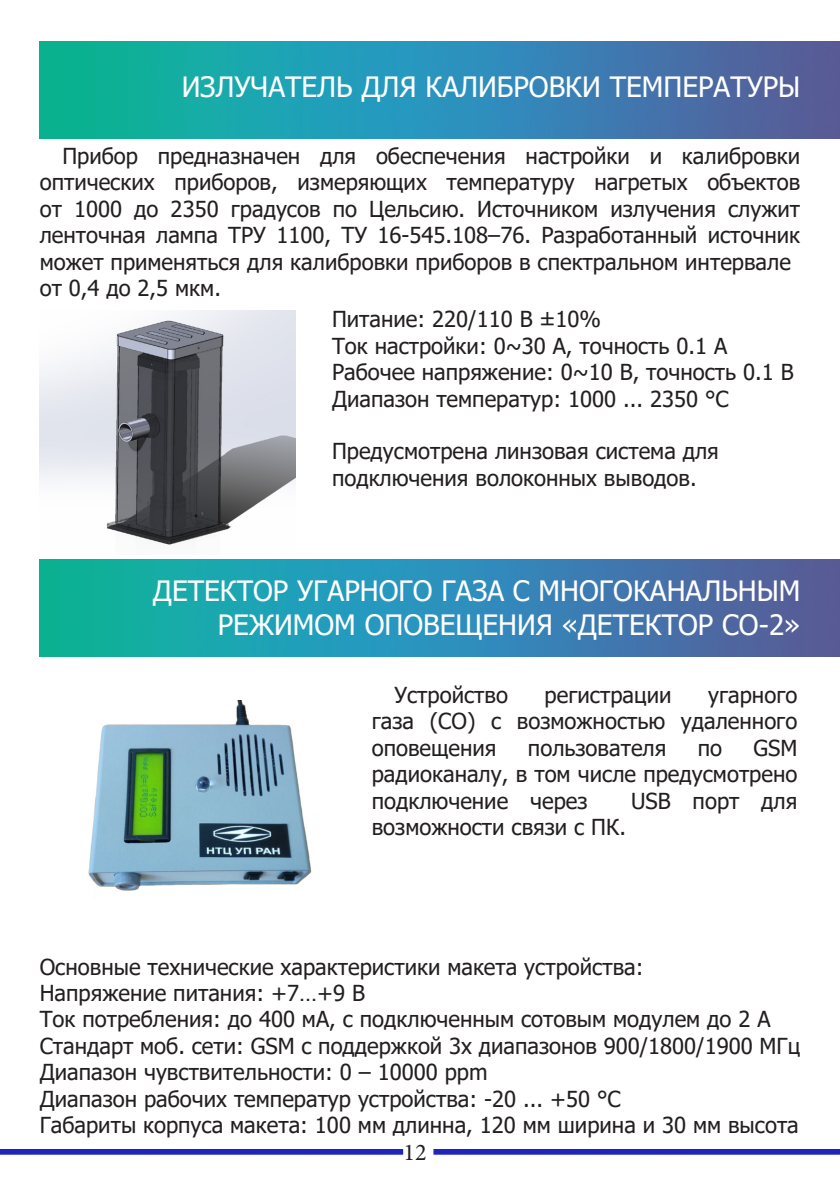
<style>
.page{position:relative;width:840px;height:1191px;background:#fff}
.page>*{position:absolute;margin:0;border:0;box-sizing:border-box;transform-origin:0 0}
.t1{font:28px/33.6px "Tahoma";color:#fff;text-align:right}
.t2{font:24px "Minion Pro";color:#231f20}
.t3{font:22px/26.4px "Tahoma";color:#231f20;text-align:justify}
</style>
<div class="page">
<img style="left:88px;top:701px;width:224px;height:190px">
<img style="left:0;top:1149px;width:839px;height:6px">
<img style="left:40px;top:41px;width:799px;height:97px">
<img style="left:40px;top:310px;width:255px;height:235px">
<img style="left:40px;top:560px;width:799px;height:97px">
<p class="t1" style="left:181px;top:71px;width:620px">ИЗЛУЧАТЕЛЬ ДЛЯ КАЛИБРОВКИ ТЕМПЕРАТУРЫ</p>
<p class="t3" style="left:40px;top:144px;width:761px;text-indent:23px">Прибор предназначен для обеспечения настройки и калибровки оптических приборов, измеряющих температуру нагретых объектов от 1000 до 2350 градусов по Цельсию. Источником излучения служит ленточная лампа ТРУ 1100, ТУ 16-545.108–76. Разработанный источник может применяться для калибровки приборов в спектральном интервале</p>
<p class="t3" style="left:40px;top:276px;width:183px">от 0,4 до 2,5 мкм.</p>
<p class="t3" style="left:332px;top:307px;width:270px">Питание: 220/110 В ±10%</p>
<p class="t3" style="left:332px;top:334px;width:396px">Ток настройки: 0~30 A, точность 0.1 A</p>
<p class="t3" style="left:332px;top:360px;width:463px">Рабочее напряжение: 0~10 В, точность 0.1 В</p>
<p class="t3" style="left:332px;top:386px;width:398px">Диапазон температур: 1000 ... 2350 °С</p>
<p class="t3" style="left:332px;top:439px;width:388px">Предусмотрена линзовая система для подключения волоконных выводов.</p>
<p class="t1" style="left:153px;top:575px;width:648px">ДЕТЕКТОР УГАРНОГО ГАЗА С МНОГОКАНАЛЬНЫМ<br>РЕЖИМОМ ОПОВЕЩЕНИЯ «ДЕТЕКТОР CO-2»</p>
<p class="t3" style="left:394px;top:683px;width:115px">Устройство</p>
<p class="t3" style="left:544px;top:683px;width:128px">регистрации</p>
<p class="t3" style="left:371px;top:683px;width:427px;text-indent:336px">угарного газа (СО) с возможностью удаленного оповещения</p>
<p class="t3" style="left:371px;top:736px;width:427px;text-indent:381px">GSM радиоканалу, в том числе предусмотрено подключение через</p>
<p class="t3" style="left:527px;top:736px;width:140px">пользователя</p>
<p class="t3" style="left:697px;top:736px;width:26px">по</p>
<p class="t3" style="left:630px;top:788px;width:168px">USB порт для</p>
<p class="t3" style="left:371px;top:815px;width:256px">возможности связи с ПК.</p>
<p class="t3" style="left:40px;top:954px;width:605px">Основные технические характеристики макета устройства:</p>
<p class="t3" style="left:40px;top:981px;width:326px">Напряжение питания: +7…+9 В</p>
<p class="t3" style="left:40px;top:1007px;width:732px">Ток потребления: до 400 мА, с подключенным сотовым модулем до 2 А</p>
<p class="t3" style="left:40px;top:1033px;width:761px">Стандарт моб. сети: GSM c поддержкой 3х диапазонов 900/1800/1900 МГц</p>
<p class="t3" style="left:40px;top:1060px;width:449px">Диапазон чувствительности: 0 – 10000 ppm</p>
<p class="t3" style="left:40px;top:1086px;width:582px">Диапазон рабочих температур устройства: -20 ... +50 °C</p>
<p class="t3" style="left:40px;top:1113px;width:760px">Габариты корпуса макета: 100 мм длинна, 120 мм ширина и 30 мм высота</p>
<p class="t2" style="left:403px;top:1136px;width:25px">12</p>
</div>
